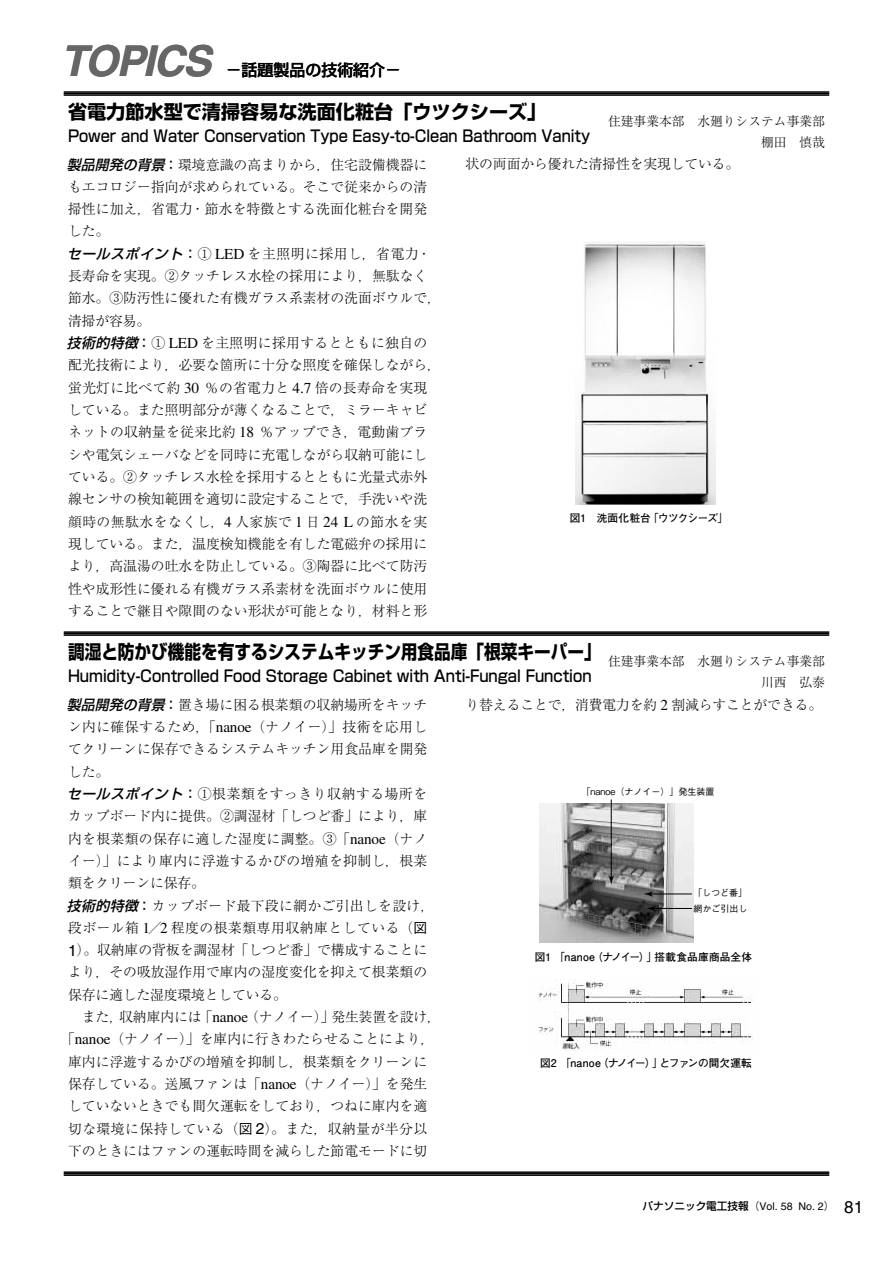
<style>
.page{position:relative;width:893px;height:1263px;background:#fff}
.page>*{position:absolute;margin:0;border:0;box-sizing:border-box;transform-origin:0 0}
.t1{font:italic 700 42.45px "Helvetica LT Std";color:#666}
.t2{font:19.2px "Shin Go Pro Bold 90 msp RKSJ H";color:#000;scale:.87 1}
.t3{font:19.2px "Shin Go Pro Bold 90 msp RKSJ H";color:#000}
.t4{font:15.9px "Shin Go Pro Medium 90 msp RKSJ H";color:#000;scale:.92 1}
.t5{font:15.9px "Shin Go Pro Medium 90 msp RKSJ H";color:#000;scale:.91 1}
.t6{font:15.9px "Shin Go Pro Medium 90 msp RKSJ H";color:#000}
.t7{font:13.8px/22.4px "Ryumin Pro Light 90 msp RKSJ H";color:#000}
.t8{font:13.8px "Ryumin Pro Light 90 msp RKSJ H";letter-spacing:.025em;color:#000}
.t9{font:13.8px "Ryumin Pro Light 90 msp RKSJ H";letter-spacing:.035em;color:#000}
.t10{font:13.8px "Ryumin Pro Light 90 msp RKSJ H";letter-spacing:.03em;color:#000}
.t11{font:13.8px "Ryumin Pro Light 90 msp RKSJ H";letter-spacing:.04em;color:#000}
.t12{font:12.75px/21.3px "Ryumin Pro Light 90 msp RKSJ H";color:#000;text-align:right}
.t13{font:10.65px "Futo Go B101 Pro Bold 90 msp RKSJ H";letter-spacing:.01em;color:#000}
.t14{font:10.65px "Shin Go Pro Medium 90 msp RKSJ H";color:#000}
.t15{font:10.65px "Futo Go B101 Pro Bold 90 msp RKSJ H";letter-spacing:-.03em;color:#000}
.t16{font:9px/16px "Gothic BBB Pro Medium 90 msp RKSJ H";color:#000}
.s1{font-family:"Shin Go Pro Medium 90 msp RKSJ H";font-style:italic}
.s2{font-family:"Shin Go Pro Medium 90 msp RKSJ H"}
.s3{font-family:"Times LT Std";font-size:15.15px}
.s4{font-family:"Gothic BBB Pro Medium 90 msp RKSJ H"}
.s5{font-family:"Helvetica LT Std";font-size:15.6px}
.s6{font-family:"Helvetica LT Std"}
.s7{font-family:"Helvetica LT Std";font-size:16.95px}
</style>
<div class="page">
<hr style="left:64px;top:92px;width:765px;height:1px;background:#000">
<hr style="left:64px;top:93px;width:765px;height:1px;background:#000">
<hr style="left:64px;top:94px;width:765px;height:2px;background:#000">
<hr style="left:64px;top:632px;width:765px;height:1px;background:#000">
<hr style="left:64px;top:633px;width:765px;height:1px;background:#000">
<hr style="left:64px;top:634px;width:765px;height:2px;background:#000">
<hr style="left:64px;top:1172px;width:765px;height:1px;background:#000">
<hr style="left:64px;top:1173px;width:765px;height:1px;background:#000">
<hr style="left:64px;top:1174px;width:765px;height:2px;background:#000">
<img style="left:575px;top:241px;width:140px;height:263px">
<img style="left:540px;top:803px;width:153px;height:140px">
<img style="left:538px;top:979px;width:216px;height:72px">
<hr style="left:611px;top:800px;width:1px;height:78px;background:#000">
<svg style="left:608px;top:876px;width:6px;height:9px"></svg>
<hr style="left:650px;top:893px;width:41px;height:1px;background:#000">
<svg style="left:644px;top:891px;width:9px;height:6px"></svg>
<hr style="left:653px;top:908px;width:39px;height:1px;background:#000">
<svg style="left:647px;top:906px;width:9px;height:5px"></svg>
<h1 class="t1" style="left:61px;top:44px;width:161px">TOPICS</h1>
<p class="t6" style="left:226px;top:64px;width:177px">－話題製品の技術紹介－</p>
<h2 class="t3" style="left:68px;top:104px;width:480px">省電力節水型で清掃容易な洗面化粧台「ウツクシーズ」</h2>
<p class="t5" style="left:68px;top:130px;width:575px">Power and Water Conservation Type Easy-to-Clean Bathroom Vanity</p>
<p class="t7" style="left:67px;top:155px;width:375px"><span class="s1">製品開発の背景</span><span class="s2">：</span>環境意識の高まりから，住宅設備機器にもエコロジー指向が求められている。そこで従来からの清掃性に加え，省電力・節水を特徴とする洗面化粧台を開発した。<br><span class="s1">セールスポイント</span><span class="s2">：</span>① <span class="s3">LED</span> を主照明に採用し，省電力・長寿命を実現。②タッチレス水栓の採用により，無駄なく節水。③防汚性に優れた有機ガラス系素材の洗面ボウルで，清掃が容易。<br><span class="s1">技術的特徴</span><span class="s2">：</span>① <span class="s3">LED</span> を主照明に採用するとともに独自の配光技術により，必要な箇所に十分な照度を確保しながら，蛍光灯に比べて約 <span class="s3">30</span> ％の省電力と <span class="s3">4.7</span> 倍の長寿命を実現している。また照明部分が薄くなることで，ミラーキャビネットの収納量を従来比約 <span class="s3">18</span> ％アップでき，電動歯ブラシや電気シェーバなどを同時に充電しながら収納可能にしている。②タッチレス水栓を採用するとともに光量式赤外線センサの検知範囲を適切に設定することで，手洗いや洗顔時の無駄水をなくし，<span class="s3">4</span> 人家族で <span class="s3">1</span> 日 <span class="s3">24 L</span> の節水を実現している。また，温度検知機能を有した電磁弁の採用により，高温湯の吐水を防止している。③陶器に比べて防汚性や成形性に優れる有機ガラス系素材を洗面ボウルに使用することで継目や隙間のない形状が可能となり，材料と形</p>
<p class="t7" style="left:466px;top:155px;width:275px">状の両面から優れた清掃性を実現している。</p>
<p class="t12" style="left:608px;top:112px;width:218px">住建事業本部　水廻りシステム事業部棚田　慎哉</p>
<p class="t15" style="left:570px;top:514px;width:160px">図1　洗面化粧台「ウツクシーズ」</p>
<h2 class="t2" style="left:68px;top:644px;width:614px">調湿と防かび機能を有するシステムキッチン用食品庫「根菜キーパー」</h2>
<p class="t4" style="left:68px;top:670px;width:571px">Humidity-Controlled Food Storage Cabinet with Anti-Fungal Function</p>
<p class="t7" style="left:67px;top:695px;width:362px"><span class="s1">製品開発の背景</span><span class="s2">：</span>置き場に困る根菜類の収納場所をキッチ</p>
<p class="t10" style="left:68px;top:721px;width:361px">ン内に確保するため，「<span class="s3">nanoe</span>（ナノイー）」技術を応用し</p>
<p class="t7" style="left:68px;top:740px;width:361px">てクリーンに保存できるシステムキッチン用食品庫を開発</p>
<p class="t7" style="left:68px;top:762px;width:43px">した。</p>
<p class="t11" style="left:67px;top:788px;width:362px"><span class="s1">セールスポイント</span><span class="s2">：</span>①根菜類をすっきり収納する場所を</p>
<p class="t7" style="left:68px;top:807px;width:361px">カップボード内に提供。②調湿材「しつど番」により，庫</p>
<p class="t8" style="left:68px;top:833px;width:361px">内を根菜類の保存に適した湿度に調整。③「<span class="s3">nanoe</span>（ナノ</p>
<p class="t8" style="left:68px;top:855px;width:361px">イー）」により庫内に浮遊するかびの増殖を抑制し，根菜</p>
<p class="t7" style="left:68px;top:874px;width:138px">類をクリーンに保存。</p>
<p class="t8" style="left:67px;top:900px;width:369px"><span class="s1">技術的特徴</span><span class="s2">：</span>カップボード最下段に網かご引出しを設け，</p>
<p class="t9" style="left:68px;top:922px;width:361px">段ボール箱 <span class="s3">1</span>／<span class="s3">2</span> 程度の根菜類専用収納庫としている（<span class="s4">図</span></p>
<p class="t7" style="left:68px;top:941px;width:361px"><span class="s5">1</span>）。収納庫の背板を調湿材「しつど番」で構成することに</p>
<p class="t7" style="left:68px;top:963px;width:361px">より，その吸放湿作用で庫内の湿度変化を抑えて根菜類の</p>
<p class="t7" style="left:68px;top:985px;width:221px">保存に適した湿度環境としている。</p>
<p class="t7" style="left:68px;top:1008px;width:374px">　また，収納庫内には「<span class="s3">nanoe</span>（ナノイー）」発生装置を設け，</p>
<p class="t7" style="left:61px;top:1030px;width:375px">「<span class="s3">nanoe</span>（ナノイー）」を庫内に行きわたらせることにより，</p>
<p class="t7" style="left:68px;top:1052px;width:361px">庫内に浮遊するかびの増殖を抑制し，根菜類をクリーンに</p>
<p class="t7" style="left:68px;top:1074px;width:361px">保存している。送風ファンは「<span class="s3">nanoe</span>（ナノイー）」を発生</p>
<p class="t7" style="left:68px;top:1097px;width:361px">していないときでも間欠運転をしており，つねに庫内を適</p>
<p class="t9" style="left:68px;top:1123px;width:361px">切な環境に保持している（<span class="s4">図</span> <span class="s5">2</span>）。また，収納量が半分以</p>
<p class="t7" style="left:68px;top:1141px;width:361px">下のときにはファンの運転時間を減らした節電モードに切</p>
<p class="t12" style="left:608px;top:652px;width:218px">住建事業本部　水廻りシステム事業部川西　弘泰</p>
<p class="t7" style="left:466px;top:695px;width:358px">り替えることで，消費電力を約 <span class="s3">2</span> 割減らすことができる。</p>
<p class="t16" style="left:581px;top:785px;width:135px">「nanoe（ナノイー）」発生装置</p>
<p class="t16" style="left:693px;top:886px;width:56px">「しつど番」網かご引出し</p>
<p class="t13" style="left:535px;top:953px;width:219px">図1 「nanoe（ナノイー）」搭載食品庫商品全体</p>
<p class="t13" style="left:540px;top:1059px;width:213px">図2 「nanoe（ナノイー）」とファンの間欠運転</p>
<p class="t14" style="left:642px;top:1201px;width:222px">パナソニック電工技報<span class="s4">（</span><span class="s6">Vol. 58 No. 2</span><span class="s4">）</span> <span class="s7">81</span></p>
</div>
